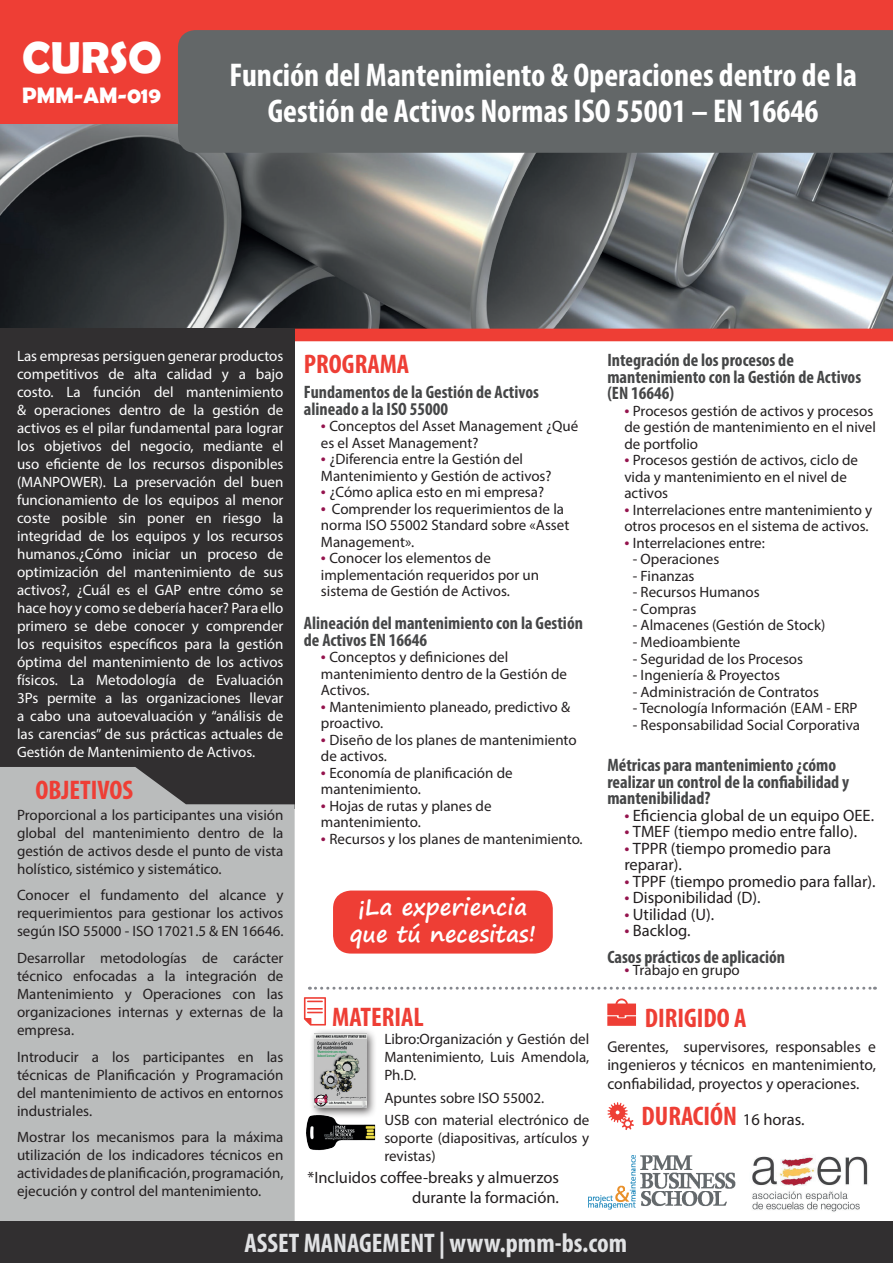
<style>
.page{position:relative;width:893px;height:1263px;background:#fff}
.page>*{position:absolute;margin:0;border:0;box-sizing:border-box;transform-origin:0 0}
.t1{font:700 45px "Berlin Sans FB Demi";color:#fff}
.t2{font:700 condensed 33px/36px "Myriad Pro";color:#fff;text-align:center}
.t3{font:700 condensed 27px "Myriad Pro";color:#ee3e35}
.t4{font:700 condensed 27px "Myriad Pro";color:#e1e2e4}
.t5{font:700 22.5px/27px "Segoe Print";color:#fff;text-align:center}
.t6{font:700 22.5px "Berlin Sans FB Demi";color:#fff}
.t7{font:700 condensed 18px/16.5px "Myriad Pro";color:#454647}
.t8{font:16.5px/19.8px "Myriad Pro";color:#231f20;text-align:right}
.t9{font:15.75px/18.9px "Myriad Pro";color:#231f20;text-align:justify}
.t10{font:15px/18px "Myriad Pro";color:#231f20}
.t11{font:15px/18px "Myriad Pro";color:#fff;text-align:justify}
.s1{font-size:18px;color:#94134d}
.s2{font-weight:700;font-stretch:condensed;font-size:18px;color:#94134d}
.s3{font-weight:400;font-stretch:normal;font-size:16.5px;color:#231f20}
</style>
<div class="page">
<div style="left:0;top:0;width:893px;height:124px;background:#ee3e35"></div>
<div style="left:0;top:1221px;width:893px;height:42px;background:#312f30"></div>
<img style="left:0;top:124px;width:893px;height:205px">
<div style="left:295px;top:329px;width:598px;height:12px;background:#ee3e35"></div>
<div style="left:0;top:329px;width:295px;height:480px;background:#312f30"></div>
<div style="left:0;top:767px;width:295px;height:454px;background:#babcbc"></div>
<svg style="left:607px;top:998px;width:29px;height:28px"></svg>
<svg style="left:304px;top:997px;width:22px;height:28px"></svg>
<svg style="left:607px;top:1102px;width:27px;height:28px"></svg>
<svg style="left:309px;top:987px;width:566px;height:3px"></svg>
<div style="left:178px;top:30px;width:715px;height:123px;background:#636768"></div>
<img style="left:752px;top:1155px;width:116px;height:57px">
<img style="left:588px;top:1155px;width:148px;height:55px">
<div style="left:333px;top:890px;width:220px;height:63px;background:#ee3e35;border-radius:18px"></div>
<div style="left:309px;top:1028px;width:69px;height:90px;background:#231f20;opacity:.75"></div>
<img style="left:314px;top:1033px;width:52px;height:74px">
<img style="left:306px;top:1114px;width:72px;height:36px">
<h1 class="t1" style="left:22px;top:32px;width:141px">CURSO</h1>
<h3 class="t6" style="left:22px;top:82px;width:140px">PMM-AM-019</h3>
<h2 class="t2" style="left:229px;top:56px;width:629px">Función del Mantenimiento &amp; Operaciones dentro de la<br>Gestión de Activos Normas ISO 55001 – EN 16646</h2>
<p class="t11" style="left:17px;top:347px;width:268px">Las empresas persiguen generar productos competitivos de alta calidad y a bajo costo. La función del mantenimiento &amp; operaciones dentro de la gestión de activos es el pilar fundamental para lograr los objetivos del negocio, mediante el uso eficiente de los recursos disponibles (MANPOWER). La preservación del buen funcionamiento de los equipos al menor coste posible sin poner en riesgo la integridad de los equipos y los recursos humanos.¿Cómo iniciar un proceso de optimización del mantenimiento de sus activos?, ¿Cuál es el GAP entre cómo se hace hoy y como se debería hacer? Para ello primero se debe conocer y comprender los requisitos específicos para la gestión óptima del mantenimiento de los activos físicos. La Metodología de Evaluación 3Ps permite a las organizaciones llevar a cabo una autoevaluación y “análisis de las carencias” de sus prácticas actuales de Gestión de Mantenimiento de Activos.</p>
<h3 class="t3" style="left:35px;top:774px;width:99px">OBJETIVOS</h3>
<p class="t10" style="left:17px;top:806px;width:268px;text-align:justify">Proporcional a los participantes una visión global del mantenimiento dentro de la gestión de activos desde el punto de vista holístico, sistémico y sistemático.</p>
<p class="t10" style="left:17px;top:886px;width:268px;text-align:justify">Conocer el fundamento del alcance y requerimientos para gestionar los activos según ISO 55000 - ISO 17021.5 &amp; EN 16646.</p>
<p class="t10" style="left:17px;top:949px;width:268px;text-align:justify">Desarrollar metodologías de carácter técnico enfocadas a la integración de Mantenimiento y Operaciones con las organizaciones internas y externas de la empresa.</p>
<p class="t10" style="left:17px;top:1047px;width:268px;text-align:justify">Introducir a los participantes en las técnicas de Planificación y Programación del mantenimiento de activos en entornos industriales.</p>
<p class="t10" style="left:17px;top:1128px;width:268px;text-align:justify">Mostrar los mecanismos para la máxima utilización de los indicadores técnicos en actividades de planificación, programación, ejecución y control del mantenimiento.</p>
<h3 class="t3" style="left:304px;top:347px;width:107px">PROGRAMA</h3>
<p class="t7" style="left:304px;top:384px;width:237px">Fundamentos de la Gestión de Activos alineado a la ISO 55000</p>
<p class="t10" style="left:321px;top:418px;width:259px;line-height:16.5px"><span class="s1">•</span> Conceptos del Asset Management ¿Qué es el Asset Management?</p>
<p class="t10" style="left:321px;top:451px;width:232px;line-height:16.5px"><span class="s1">•</span> ¿Diferencia entre la Gestión del<br>Mantenimiento y Gestión de activos?</p>
<p class="t10" style="left:321px;top:483px;width:225px"><span class="s1">•</span> ¿Cómo aplica esto en mi empresa?</p>
<p class="t10" style="left:321px;top:500px;width:250px;line-height:16.5px"><span class="s2">•</span> Comprender los requerimientos de la norma ISO 55002 Standard sobre «Asset<br>Management».</p>
<p class="t10" style="left:321px;top:550px;width:220px;line-height:16.5px"><span class="s1">•</span> Conocer los elementos de implementación requeridos por un sistema de Gestión de Activos.</p>
<p class="t7" style="left:304px;top:615px;width:281px">Alineación del mantenimiento con la Gestión de Activos EN 16646</p>
<p class="t10" style="left:321px;top:649px;width:248px;line-height:16.5px"><span class="s1">•</span> Conceptos y definiciones del mantenimiento dentro de la Gestión de<br>Activos.</p>
<p class="t10" style="left:321px;top:698px;width:251px;line-height:16.5px"><span class="s1">•</span> Mantenimiento planeado, predictivo &amp; proactivo.</p>
<p class="t10" style="left:321px;top:731px;width:257px;line-height:16.5px"><span class="s1">•</span> Diseño de los planes de mantenimiento de activos.</p>
<p class="t10" style="left:321px;top:764px;width:193px;line-height:16.5px"><span class="s1">•</span> Economía de planificación de mantenimiento.</p>
<p class="t10" style="left:321px;top:797px;width:172px;line-height:16.5px"><span class="s1">•</span> Hojas de rutas y planes de mantenimiento.</p>
<p class="t10" style="left:321px;top:829px;width:263px"><span class="s1">•</span> Recursos y los planes de mantenimiento.</p>
<h3 class="t5" style="left:350px;top:892px;width:188px">¡La experiencia que tú necesitas!</h3>
<p class="t7" style="left:607px;top:352px;width:255px">Integración de los procesos de mantenimiento con la Gestión de Activos (EN 16646)</p>
<p class="t10" style="left:624px;top:402px;width:253px;line-height:16.5px"><span class="s1">•</span> Procesos gestión de activos y procesos de gestión de mantenimiento en el nivel de portfolio</p>
<p class="t10" style="left:624px;top:452px;width:235px;line-height:16.5px"><span class="s1">•</span> Procesos gestión de activos, ciclo de vida y mantenimiento en el nivel de activos</p>
<p class="t10" style="left:624px;top:501px;width:249px;line-height:16.5px"><span class="s1">•</span> Interrelaciones entre mantenimiento y otros procesos en el sistema de activos.</p>
<p class="t10" style="left:624px;top:534px;width:142px"><span class="s1">•</span> Interrelaciones entre:</p>
<p class="t10" style="left:633px;top:550px;width:88px">- Operaciones</p>
<p class="t10" style="left:633px;top:567px;width:63px">- Finanzas</p>
<p class="t10" style="left:633px;top:583px;width:128px">- Recursos Humanos</p>
<p class="t10" style="left:633px;top:600px;width:65px">- Compras</p>
<p class="t10" style="left:633px;top:616px;width:194px">- Almacenes (Gestión de Stock)</p>
<p class="t10" style="left:633px;top:633px;width:109px">- Medioambiente</p>
<p class="t10" style="left:633px;top:649px;width:172px">- Seguridad de los Procesos</p>
<p class="t10" style="left:633px;top:666px;width:149px">- Ingeniería &amp; Proyectos</p>
<p class="t10" style="left:633px;top:682px;width:188px">- Administración de Contratos</p>
<p class="t10" style="left:633px;top:699px;width:226px">- Tecnología Información (EAM - ERP</p>
<p class="t10" style="left:633px;top:715px;width:229px">- Responsabilidad Social Corporativa</p>
<p class="t7" style="left:607px;top:756px;width:243px">Métricas para mantenimiento ¿cómo realizar un control de la confiabilidad y mantenibilidad?</p>
<p class="t8" style="left:624px;top:805px;width:251px"><span class="s1">•</span> Eficiencia global de un equipo OEE.</p>
<p class="t8" style="left:624px;top:821px;width:234px"><span class="s1">•</span> TMEF (tiempo medio entre fallo).</p>
<p class="t8" style="left:624px;top:839px;width:208px;line-height:16.5px;text-align:left"><span class="s1">•</span> TPPR (tiempo promedio para reparar).</p>
<p class="t8" style="left:624px;top:871px;width:253px"><span class="s1">•</span> TPPF (tiempo promedio para fallar).</p>
<p class="t8" style="left:624px;top:887px;width:138px"><span class="s1">•</span> Disponibilidad (D).</p>
<p class="t8" style="left:624px;top:904px;width:91px"><span class="s1">•</span> Utilidad (U).</p>
<p class="t8" style="left:624px;top:920px;width:68px"><span class="s1">•</span> Backlog.</p>
<p class="t7" style="left:607px;top:948px;width:179px">Casos prácticos de aplicación</p>
<p class="t10" style="left:624px;top:960px;width:117px"><span class="s1">•</span> Trabajo en grupo</p>
<h3 class="t3" style="left:332px;top:1000px;width:93px">MATERIAL</h3>
<h3 class="t3" style="left:645px;top:1001px;width:103px">DIRIGIDO A</h3>
<p class="t10" style="left:384px;top:1030px;width:206px;text-align:justify">Libro:Organización y Gestión del Mantenimiento, Luis Amendola, Ph.D.</p>
<p class="t10" style="left:384px;top:1086px;width:206px;line-height:22.2px">Apuntes sobre ISO 55002.<br>USB con material electrónico de</p>
<p class="t10" style="left:384px;top:1128px;width:206px">soporte (diapositivas, artículos y revistas)</p>
<p class="t8" style="left:307px;top:1168px;width:253px">*Incluidos coffee-breaks y almuerzos durante la formación.</p>
<p class="t9" style="left:607px;top:1036px;width:270px">Gerentes, supervisores, responsables e ingenieros y técnicos en mantenimiento, confiabilidad, proyectos y operaciones.</p>
<h3 class="t3" style="left:642px;top:1099px;width:165px">DURACIÓN <span class="s3">16 horas.</span></h3>
<h3 class="t4" style="left:244px;top:1226px;width:384px">ASSET MANAGEMENT | www.pmm-bs.com</h3>
</div>
